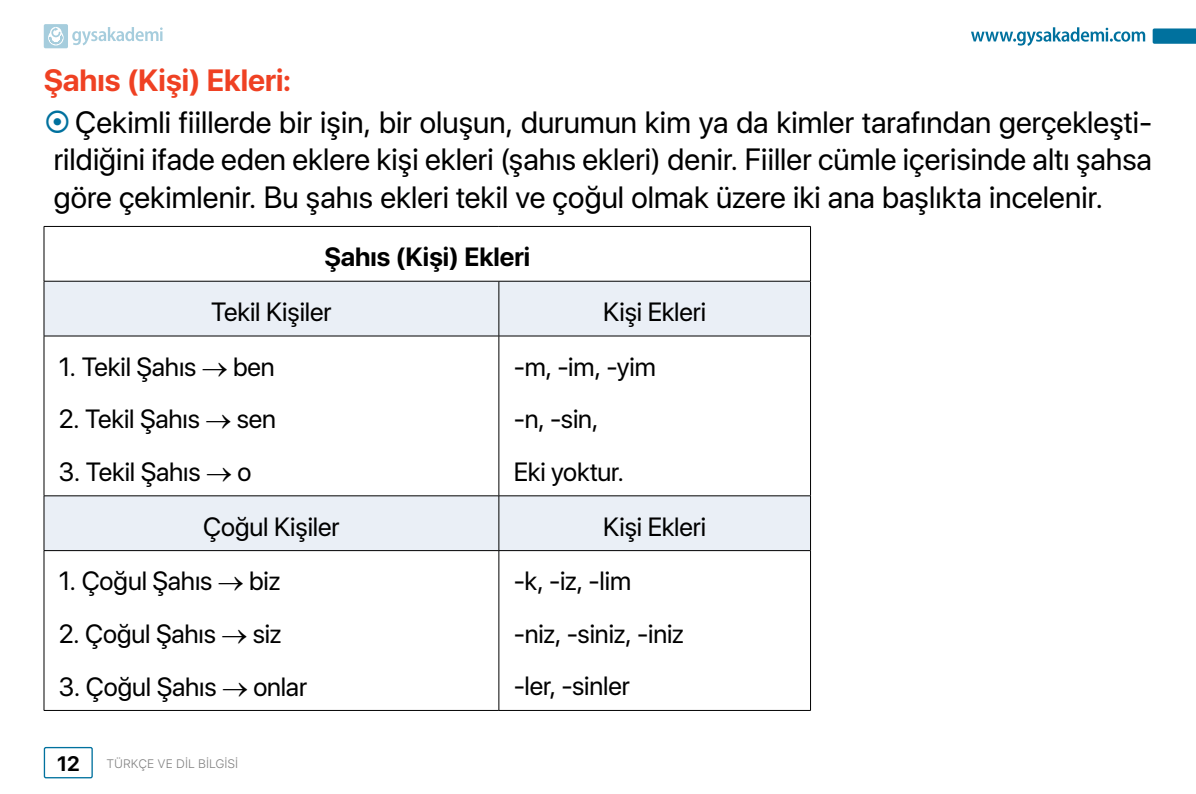
<style>
.page{position:relative;width:1196px;height:794px;background:#fff}
.page>*{position:absolute;margin:0;border:0;box-sizing:border-box;transform-origin:0 0}
.t1{font:30.62px/37.6px "SF Pro Display";letter-spacing:.005em;color:#000;text-align:justify}
.t2{font:700 30.62px "SF Pro Display";color:#ef4123}
.t3{font:26.25px/52.5px "SF Pro Display";letter-spacing:-.005em;color:#000}
.t4{font:700 26.25px "SF Pro Display";color:#000}
.t5{font:700 20.82px "SF Pro Display";color:#000}
.t6{font:300 12.25px "SF Pro Text";color:#808080}
</style>
<div class="page">
<svg style="left:45px;top:282px;width:765px;height:268px"></svg>
<hr style="left:44px;top:226px;width:455px;height:1px;background:#000">
<hr style="left:44px;top:227px;width:1px;height:54px;background:#000">
<hr style="left:499px;top:226px;width:311px;height:1px;background:#000">
<hr style="left:810px;top:227px;width:1px;height:54px;background:#000">
<hr style="left:44px;top:281px;width:455px;height:1px;background:#000">
<hr style="left:44px;top:281px;width:1px;height:55px;background:#000">
<hr style="left:499px;top:281px;width:311px;height:1px;background:#000">
<hr style="left:498px;top:281px;width:1px;height:55px;background:#000">
<hr style="left:810px;top:281px;width:1px;height:55px;background:#000">
<hr style="left:44px;top:336px;width:455px;height:1px;background:#000">
<hr style="left:44px;top:336px;width:1px;height:159px;background:#000">
<hr style="left:499px;top:336px;width:311px;height:1px;background:#000">
<hr style="left:498px;top:336px;width:1px;height:159px;background:#000">
<hr style="left:810px;top:336px;width:1px;height:159px;background:#000">
<hr style="left:44px;top:495px;width:455px;height:1px;background:#000">
<hr style="left:44px;top:496px;width:1px;height:54px;background:#000">
<hr style="left:499px;top:495px;width:311px;height:1px;background:#000">
<hr style="left:498px;top:496px;width:1px;height:54px;background:#000">
<hr style="left:810px;top:496px;width:1px;height:54px;background:#000">
<hr style="left:44px;top:550px;width:455px;height:1px;background:#000">
<hr style="left:44px;top:551px;width:1px;height:159px;background:#000">
<hr style="left:499px;top:550px;width:311px;height:1px;background:#000">
<hr style="left:498px;top:551px;width:1px;height:159px;background:#000">
<hr style="left:810px;top:551px;width:1px;height:159px;background:#000">
<hr style="left:44px;top:710px;width:455px;height:1px;background:#000">
<hr style="left:499px;top:710px;width:311px;height:1px;background:#000">
<div style="left:44px;top:747px;width:49px;height:31px;border:1px solid #00719e;border-radius:2px"></div>
<svg style="left:971px;top:27px;width:173px;height:19px"></svg>
<svg style="left:1152px;top:28px;width:43px;height:16px"></svg>
<svg style="left:44px;top:24px;width:119px;height:24px"></svg>
<p class="t2" style="left:44px;top:63px;width:249px">Şahıs (Kişi) Ekleri:</p>
<p class="t1" style="left:54px;top:103px;width:1099px;text-indent:22px">Çekimli fiillerde bir işin, bir oluşun, durumun kim ya da kimler tarafından gerçekleşti&shy;rildiğini ifade eden eklere kişi ekleri (şahıs ekleri) denir. Fiiller cümle içerisinde altı şahsa göre çekimlenir. Bu şahıs ekleri tekil ve çoğul olmak üzere iki ana başlıkta incelenir.</p>
<p class="t4" style="left:324px;top:242px;width:207px">Şahıs (Kişi) Ekleri</p>
<p class="t3" style="left:211px;top:285px;width:122px">Tekil Kişiler</p>
<p class="t3" style="left:603px;top:285px;width:104px">Kişi Ekleri</p>
<p class="t3" style="left:59px;top:340px;width:217px">1. Tekil Şahıs → ben</p>
<p class="t3" style="left:59px;top:393px;width:218px">2. Tekil Şahıs → sen</p>
<p class="t3" style="left:59px;top:445px;width:194px">3. Tekil Şahıs → o</p>
<p class="t3" style="left:513px;top:340px;width:143px">-m, -im, -yim -n, -sin,<br>Eki yoktur.</p>
<p class="t3" style="left:203px;top:500px;width:138px">Çoğul Kişiler</p>
<p class="t3" style="left:603px;top:500px;width:104px">Kişi Ekleri</p>
<p class="t3" style="left:59px;top:555px;width:223px">1. Çoğul Şahıs → biz</p>
<p class="t3" style="left:59px;top:607px;width:224px">2. Çoğul Şahıs → siz</p>
<p class="t3" style="left:59px;top:660px;width:250px">3. Çoğul Şahıs → onlar</p>
<p class="t3" style="left:513px;top:555px;width:172px">-k, -iz, -lim -niz, -siniz, -iniz -ler, -sinler</p>
<p class="t5" style="left:57px;top:751px;width:24px">12</p>
<p class="t6" style="left:106px;top:755px;width:133px">TÜRKÇE VE DİL BİLGİSİ</p>
</div>
